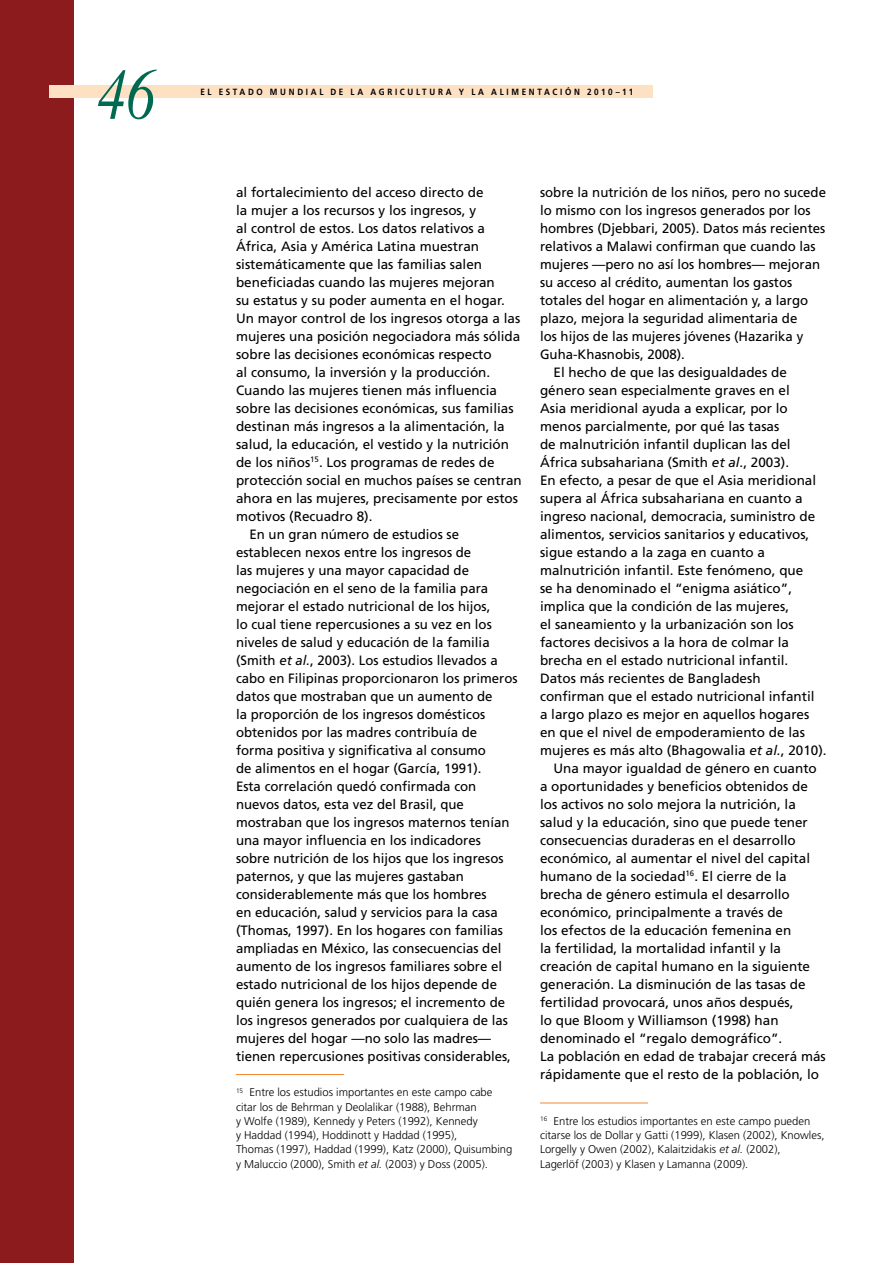
<style>
.page{position:relative;width:893px;height:1263px;background:#fff}
.page>*{position:absolute;margin:0;border:0;box-sizing:border-box;transform-origin:0 0}
.t1{font:italic 72px "Times";color:#006a51;scale:.8 1}
.t2{font:13.5px "Frutiger LT Std";color:#000}
.t3{font:300 11.25px/14.2px "Frutiger LT Std";color:#000}
.t4{font:700 9px "Frutiger LT Std";letter-spacing:.33em;color:#000;scale:.9 1}
.s1{font-style:italic}
</style>
<div class="page">
<div style="left:0;top:0;width:74px;height:1263px;background:#8b1b1d"></div>
<div style="left:49px;top:85px;width:604px;height:13px;background:#fee0c3"></div>
<hr style="left:236px;top:1074px;width:108px;height:1px;background:#f68933">
<hr style="left:540px;top:1102px;width:108px;height:1px;background:#f68933">
<h1 class="t1" style="left:98px;top:32px;width:74px">46</h1>
<p class="t4" style="left:200px;top:87px;width:24px">EL ES</p>
<p class="t4" style="left:233px;top:87px;width:21px">TADO</p>
<p class="t4" style="left:270px;top:87px;width:71px">MUNDI AL DE</p>
<p class="t4" style="left:351px;top:87px;width:51px">L A AGRICUL</p>
<p class="t4" style="left:422px;top:87px;width:236px">TU RA Y L A ALI ME NTACI ÓN 2010–11</p>
<p class="t2" style="left:236px;top:184px;width:249px">al fortalecimiento del acceso directo de</p>
<p class="t2" style="left:236px;top:202px;width:242px">la mujer a los recursos y los ingresos, y</p>
<p class="t2" style="left:236px;top:220px;width:251px">al control de estos. Los datos relativos a</p>
<p class="t2" style="left:236px;top:238px;width:245px">África, Asia y América Latina muestran</p>
<p class="t2" style="left:236px;top:256px;width:248px">sistemáticamente que las familias salen</p>
<p class="t2" style="left:236px;top:274px;width:260px">beneficiadas cuando las mujeres mejoran</p>
<p class="t2" style="left:236px;top:292px;width:270px">su estatus y su poder aumenta en el hogar.</p>
<p class="t2" style="left:236px;top:310px;width:286px">U n mayor control de los ingresos otorga a las</p>
<p class="t2" style="left:236px;top:328px;width:286px">mujeres una posición negociadora más sólida</p>
<p class="t2" style="left:236px;top:346px;width:257px">sobre las decisiones económicas respecto</p>
<p class="t2" style="left:236px;top:364px;width:256px">al consumo, la inversión y la producción.</p>
<p class="t2" style="left:236px;top:382px;width:263px">Cuando las mujeres tienen más influencia</p>
<p class="t2" style="left:236px;top:400px;width:279px">sobre las decisiones económicas, sus familias</p>
<p class="t2" style="left:236px;top:418px;width:270px">destinan más ingresos a la alimentación, la</p>
<p class="t2" style="left:236px;top:436px;width:275px">salud, la educación, el vestido y la nutrición</p>
<p class="t2" style="left:236px;top:454px;width:260px">de los niños<sup>15</sup>. Los programas de redes de</p>
<p class="t2" style="left:236px;top:472px;width:287px">protección social en muchos países se centran</p>
<p class="t2" style="left:236px;top:490px;width:284px">ahora en las mujeres, precisamente por estos</p>
<p class="t2" style="left:236px;top:508px;width:138px">motivos (Recuadro 8).</p>
<p class="t2" style="left:249px;top:526px;width:211px">En un gran número de estudios se</p>
<p class="t2" style="left:236px;top:544px;width:237px">establecen nexos entre los ingresos de</p>
<p class="t2" style="left:236px;top:562px;width:235px">las mujeres y una mayor capacidad de</p>
<p class="t2" style="left:236px;top:580px;width:254px">negociación en el seno de la familia para</p>
<p class="t2" style="left:236px;top:598px;width:256px">mejorar el estado nutricional de los hijos,</p>
<p class="t2" style="left:236px;top:616px;width:257px">lo cual tiene repercusiones a su vez en los</p>
<p class="t2" style="left:236px;top:634px;width:255px">niveles de salud y educación de la familia</p>
<p class="t2" style="left:236px;top:652px;width:263px">(Smith <span class="s1">et al.</span>, 2003). Los estudios llevados a</p>
<p class="t2" style="left:236px;top:670px;width:283px">cabo en Filipinas proporcionaron los primeros</p>
<p class="t2" style="left:236px;top:688px;width:258px">datos que mostraban que un aumento de</p>
<p class="t2" style="left:236px;top:706px;width:251px">la proporción de los ingresos domésticos</p>
<p class="t2" style="left:236px;top:724px;width:243px">obtenidos por las madres contribuía de</p>
<p class="t2" style="left:236px;top:742px;width:251px">forma positiva y significativa al consumo</p>
<p class="t2" style="left:236px;top:760px;width:247px">de alimentos en el hogar (García, 1991).</p>
<p class="t2" style="left:236px;top:778px;width:242px">Esta correlación quedó confirmada con</p>
<p class="t2" style="left:236px;top:796px;width:229px">nuevos datos, esta vez del Brasil, que</p>
<p class="t2" style="left:236px;top:814px;width:275px">mostraban que los ingresos maternos tenían</p>
<p class="t2" style="left:236px;top:832px;width:246px">una mayor influencia en los indicadores</p>
<p class="t2" style="left:236px;top:850px;width:269px">sobre nutrición de los hijos que los ingresos</p>
<p class="t2" style="left:236px;top:868px;width:229px">paternos, y que las mujeres gastaban</p>
<p class="t2" style="left:236px;top:886px;width:252px">considerablemente más que los hombres</p>
<p class="t2" style="left:236px;top:904px;width:263px">en educación, salud y servicios para la casa</p>
<p class="t2" style="left:236px;top:922px;width:268px">(Thomas, 1997). En los hogares con familias</p>
<p class="t2" style="left:236px;top:940px;width:267px">ampliadas en México, las consecuencias del</p>
<p class="t2" style="left:236px;top:958px;width:268px">aumento de los ingresos familiares sobre el</p>
<p class="t2" style="left:236px;top:976px;width:262px">estado nutricional de los hijos depende de</p>
<p class="t2" style="left:236px;top:994px;width:271px">quién genera los ingresos; el incremento de</p>
<p class="t2" style="left:236px;top:1012px;width:274px">los ingresos generados por cualquiera de las</p>
<p class="t2" style="left:236px;top:1030px;width:257px">mujeres del hogar —no solo las madres—</p>
<p class="t2" style="left:236px;top:1048px;width:276px">tienen repercusiones positivas considerables,</p>
<p class="t3" style="left:236px;top:1085px;width:278px"><sup>15</sup> Entre los estudios importantes en este campo cabe citar los de Behrman y Deolalikar (1988), Behrman<br>y Wolfe (1989), Kennedy y Peters (1992), Kennedy<br>y Haddad (1994), Hoddinott y Haddad (1995),<br>Thomas (1997), Haddad (1999), Katz (2000), Quisumbing y Maluccio (2000), Smith <span class="s1">et al.</span> (2003) y Doss (2005).</p>
<p class="t2" style="left:540px;top:184px;width:287px">sobre la nutrición de los niños, pero no sucede</p>
<p class="t2" style="left:540px;top:202px;width:272px">lo mismo con los ingresos generados por los</p>
<p class="t2" style="left:540px;top:220px;width:287px">hombres (Djebbari, 2005). Datos más recientes</p>
<p class="t2" style="left:540px;top:238px;width:277px">relativos a Malawi confirman que cuando las</p>
<p class="t2" style="left:540px;top:256px;width:282px">mujeres —pero no así los hombres— mejoran</p>
<p class="t2" style="left:540px;top:274px;width:254px">su acceso al crédito, aumentan los gastos</p>
<p class="t2" style="left:540px;top:292px;width:270px">totales del hogar en alimentación y, a largo</p>
<p class="t2" style="left:540px;top:310px;width:259px">plazo, mejora la seguridad alimentaria de</p>
<p class="t2" style="left:540px;top:328px;width:265px">los hijos de las mujeres jóvenes (Hazarika y</p>
<p class="t2" style="left:540px;top:346px;width:146px">Guha‑Khasnobis, 2008).</p>
<p class="t2" style="left:554px;top:364px;width:235px">El hecho de que las desigualdades de</p>
<p class="t2" style="left:540px;top:382px;width:251px">género sean especialmente graves en el</p>
<p class="t2" style="left:540px;top:400px;width:249px">Asia meridional ayuda a explicar, por lo</p>
<p class="t2" style="left:540px;top:418px;width:241px">menos parcialmente, por qué las tasas</p>
<p class="t2" style="left:540px;top:436px;width:252px">de malnutrición infantil duplican las del</p>
<p class="t2" style="left:540px;top:454px;width:251px">África subsahariana (Smith <span class="s1">et al</span>., 2003).</p>
<p class="t2" style="left:540px;top:472px;width:278px">En efecto, a pesar de que el Asia meridional</p>
<p class="t2" style="left:540px;top:490px;width:264px">supera al África subsahariana en cuanto a</p>
<p class="t2" style="left:540px;top:508px;width:277px">ingreso nacional, democracia, suministro de</p>
<p class="t2" style="left:540px;top:526px;width:271px">alimentos, servicios sanitarios y educativos,</p>
<p class="t2" style="left:540px;top:544px;width:227px">sigue estando a la zaga en cuanto a</p>
<p class="t2" style="left:540px;top:562px;width:265px">malnutrición infantil. Este fenómeno, que</p>
<p class="t2" style="left:540px;top:580px;width:254px">se ha denominado el “enigma asiático”,</p>
<p class="t2" style="left:540px;top:598px;width:251px">implica que la condición de las mujeres,</p>
<p class="t2" style="left:540px;top:616px;width:255px">el saneamiento y la urbanización son los</p>
<p class="t2" style="left:540px;top:634px;width:251px">factores decisivos a la hora de colmar la</p>
<p class="t2" style="left:540px;top:652px;width:250px">brecha en el estado nutricional infantil.</p>
<p class="t2" style="left:540px;top:670px;width:222px">Datos más recientes de Bangladesh</p>
<p class="t2" style="left:540px;top:688px;width:276px">confirman que el estado nutricional infantil</p>
<p class="t2" style="left:540px;top:706px;width:271px">a largo plazo es mejor en aquellos hogares</p>
<p class="t2" style="left:540px;top:724px;width:266px">en que el nivel de empoderamiento de las</p>
<p class="t2" style="left:540px;top:742px;width:288px">mujeres es más alto (Bhagowalia <span class="s1">et al.</span>, 2010).</p>
<p class="t2" style="left:554px;top:760px;width:265px">U na mayor igualdad de género en cuanto</p>
<p class="t2" style="left:540px;top:778px;width:269px">a oportunidades y beneficios obtenidos de</p>
<p class="t2" style="left:540px;top:796px;width:257px">los activos no solo mejora la nutrición, la</p>
<p class="t2" style="left:540px;top:814px;width:269px">salud y la educación, sino que puede tener</p>
<p class="t2" style="left:540px;top:832px;width:257px">consecuencias duraderas en el desarrollo</p>
<p class="t2" style="left:540px;top:850px;width:272px">económico, al aumentar el nivel del capital</p>
<p class="t2" style="left:540px;top:868px;width:248px">humano de la sociedad<sup>16</sup>. El cierre de la</p>
<p class="t2" style="left:540px;top:886px;width:251px">brecha de género estimula el desarrollo</p>
<p class="t2" style="left:540px;top:904px;width:245px">económico, principalmente a través de</p>
<p class="t2" style="left:540px;top:922px;width:253px">los efectos de la educación femenina en</p>
<p class="t2" style="left:540px;top:940px;width:242px">la fertilidad, la mortalidad infantil y la</p>
<p class="t2" style="left:540px;top:958px;width:272px">creación de capital humano en la siguiente</p>
<p class="t2" style="left:540px;top:976px;width:267px">generación. La disminución de las tasas de</p>
<p class="t2" style="left:540px;top:994px;width:255px">fertilidad provocará, unos años después,</p>
<p class="t2" style="left:540px;top:1012px;width:240px">lo que Bloom y Williamson (1998) han</p>
<p class="t2" style="left:540px;top:1030px;width:244px">denominado el “regalo demográfico”.</p>
<p class="t2" style="left:540px;top:1048px;width:287px">La población en edad de trabajar crecerá más</p>
<p class="t2" style="left:540px;top:1066px;width:281px">rápidamente que el resto de la población, lo</p>
<p class="t3" style="left:540px;top:1114px;width:286px"><sup>16</sup> Entre los estudios importantes en este campo pueden citarse los de Dollar y Gatti (1999), Klasen (2002), Knowles, Lorgelly y Owen (2002), Kalaitzidakis <span class="s1">et al.</span> (2002),<br>Lagerlöf (2003) y Klasen y Lamanna (2009).</p>
</div>
